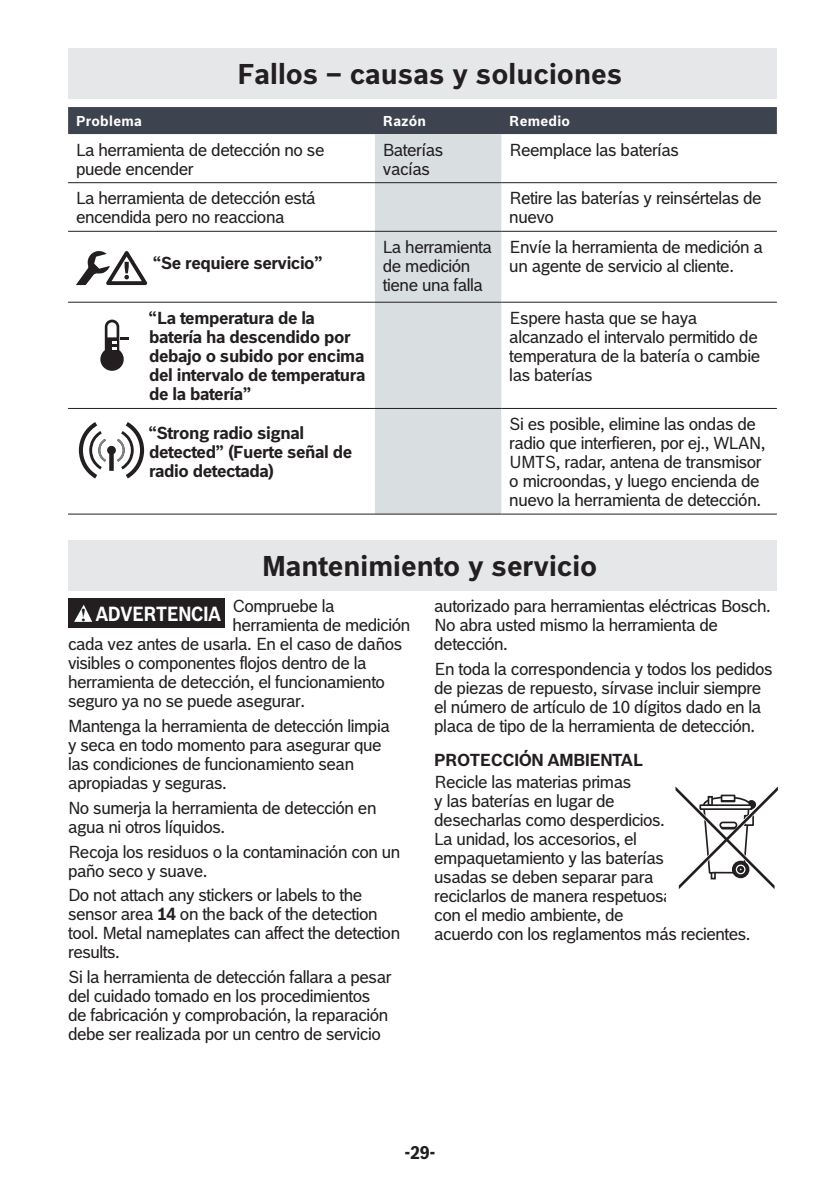
<style>
.page{position:relative;width:840px;height:1191px;background:#fff}
.page>*{position:absolute;margin:0;border:0;box-sizing:border-box;transform-origin:0 0}
.t1{font:700 28px "Bosch Office Sans";color:#231f20}
.t2{font:700 20px "Bosch Office Sans";letter-spacing:-.025em;color:#fff;scale:.9 1}
.t3{font:700 18px "Bosch Office Sans";color:#231f20}
.t4{font:17px/19px "Bosch Office Sans";letter-spacing:-.025em;color:#231f20}
.t5{font:700 17px/19px "Bosch Office Sans";letter-spacing:-.025em;color:#231f20}
.t6{font:700 14px "Bosch Office Sans";letter-spacing:.02em;color:#fff}
.s1{font-weight:700}
.s2{font-family:"Times New Roman";font-size:18px;color:#231f20}
</style>
<div class="page">
<div style="left:69px;top:540px;width:707px;height:50px;background:#e6e7e9"></div>
<div style="left:68px;top:48px;width:708px;height:50px;background:#e6e7e9"></div>
<hr style="left:684px;top:909px;width:82px;height:1px;background:#231f20">
<svg style="left:675px;top:786px;width:103px;height:103px"></svg>
<div style="left:68px;top:107px;width:708px;height:27px;background:#3e444f"></div>
<div style="left:375px;top:134px;width:126px;height:379px;background:#d9dfe1"></div>
<hr style="left:68px;top:182px;width:307px;height:1px;background:#231f20">
<hr style="left:375px;top:182px;width:126px;height:1px;background:#231f20">
<hr style="left:501px;top:182px;width:275px;height:1px;background:#231f20">
<hr style="left:68px;top:231px;width:307px;height:1px;background:#231f20">
<hr style="left:375px;top:231px;width:126px;height:1px;background:#231f20">
<hr style="left:501px;top:231px;width:275px;height:1px;background:#231f20">
<hr style="left:68px;top:302px;width:307px;height:1px;background:#231f20">
<hr style="left:375px;top:302px;width:126px;height:1px;background:#231f20">
<hr style="left:501px;top:302px;width:275px;height:1px;background:#231f20">
<hr style="left:68px;top:408px;width:307px;height:1px;background:#231f20">
<hr style="left:375px;top:408px;width:126px;height:1px;background:#231f20">
<hr style="left:501px;top:408px;width:275px;height:1px;background:#231f20">
<hr style="left:68px;top:513px;width:307px;height:1px;background:#231f20">
<hr style="left:375px;top:513px;width:126px;height:1px;background:#231f20">
<hr style="left:501px;top:513px;width:275px;height:1px;background:#231f20">
<svg style="left:76px;top:251px;width:71px;height:34px"></svg>
<svg style="left:100px;top:319px;width:29px;height:52px"></svg>
<svg style="left:79px;top:422px;width:65px;height:56px"></svg>
<div style="left:68px;top:599px;width:156px;height:29px;background:#231f20"></div>
<svg style="left:74px;top:604px;width:18px;height:18px"></svg>
<h1 class="t1" style="left:237px;top:57px;width:386px">Fallos – causas y soluciones</h1>
<p class="t6" style="left:76px;top:112px;width:67px">Problema</p>
<p class="t6" style="left:383px;top:112px;width:45px">Razón</p>
<p class="t6" style="left:509px;top:112px;width:62px">Remedio</p>
<p class="t4" style="left:76px;top:140px;width:250px">La herramienta de detección no se puede encender</p>
<p class="t4" style="left:383px;top:140px;width:62px">Baterías vacías</p>
<p class="t4" style="left:509px;top:140px;width:171px">Reemplace las baterías</p>
<p class="t4" style="left:76px;top:188px;width:241px">La herramienta de detección está encendida pero no reacciona</p>
<p class="t4" style="left:509px;top:188px;width:254px">Retire las baterías y reinsértelas de nuevo</p>
<p class="t5" style="left:153px;top:254px;width:171px">“Se requiere servicio”</p>
<p class="t4" style="left:383px;top:237px;width:110px">La herramienta de medición tiene una falla</p>
<p class="t4" style="left:509px;top:237px;width:255px">Envíe la herramienta de medición a un agente de servicio al cliente.</p>
<p class="t5" style="left:148px;top:309px;width:218px">“La temperatura de la batería ha descendido por debajo o subido por encima del intervalo de temperatura de la batería”</p>
<p class="t4" style="left:509px;top:308px;width:252px">Espere hasta que se haya alcanzado el intervalo permitido de temperatura de la batería o cambie las baterías</p>
<p class="t5" style="left:148px;top:423px;width:205px">“Strong radio signal detected” (Fuerte señal de radio detectada)</p>
<p class="t4" style="left:509px;top:414px;width:257px">Si es posible, elimine las ondas de radio que interfieren, por ej., WLAN, UMTS, radar, antena de transmisor o microondas, y luego encienda de nuevo la herramienta de detección.</p>
<h1 class="t1" style="left:262px;top:549px;width:336px">Mantenimiento y servicio</h1>
<p class="t4" style="left:232px;top:596px;width:104px">Compruebe la</p>
<p class="t4" style="left:232px;top:615px;width:179px">herramienta de medición</p>
<p class="t4" style="left:68px;top:634px;width:335px">cada vez antes de usarla. En el caso de daños</p>
<p class="t4" style="left:68px;top:653px;width:300px">visibles o componentes flojos dentro de la</p>
<p class="t4" style="left:68px;top:672px;width:318px">herramienta de detección, el funcionamiento</p>
<p class="t4" style="left:68px;top:691px;width:238px">seguro ya no se puede asegurar.</p>
<p class="t4" style="left:68px;top:716px;width:323px">Mantenga la herramienta de detección limpia y seca en todo momento para asegurar que las condiciones de funcionamiento sean apropiadas y seguras.</p>
<p class="t4" style="left:68px;top:798px;width:310px">No sumerja la herramienta de detección en agua ni otros líquidos.</p>
<p class="t4" style="left:68px;top:842px;width:333px">Recoja los residuos o la contaminación con un paño seco y suave.</p>
<p class="t4" style="left:68px;top:885px;width:333px">Do not attach any stickers or labels to the sensor area <span class="s1">14</span> on the back of the detection tool. Metal nameplates can affect the detection results.</p>
<p class="t4" style="left:68px;top:967px;width:324px">Si la herramienta de detección fallara a pesar del cuidado tomado en los procedimientos de fabricación y comprobación, la reparación debe ser realizada por un centro de servicio</p>
<p class="t2" style="left:81px;top:602px;width:157px"><span class="s2">!</span> ADVERTENCIA</p>
<p class="t4" style="left:434px;top:596px;width:338px">autorizado para herramientas eléctricas Bosch.<br>No abra usted mismo la herramienta de detección.</p>
<p class="t4" style="left:434px;top:659px;width:340px">En toda la correspondencia y todos los pedidos de piezas de repuesto, sírvase incluir siempre el número de artículo de 10 dígitos dado en la placa de tipo de la herramienta de detección.</p>
<p class="t5" style="left:434px;top:750px;width:210px">PROTECCIÓN AMBIENTAL</p>
<p class="t4" style="left:434px;top:772px;width:318px">Recicle las materias primas<br>y las baterías en lugar de<br>desecharlas como desperdicios.<br>La unidad, los accesorios, el empaquetamiento y las baterías<br>usadas se deben separar para<br>reciclarlos de manera respetuosa<br>con el medio ambiente, de<br>acuerdo con los reglamentos más recientes.</p>
<p class="t3" style="left:404px;top:1141px;width:32px">-29-</p>
</div>
